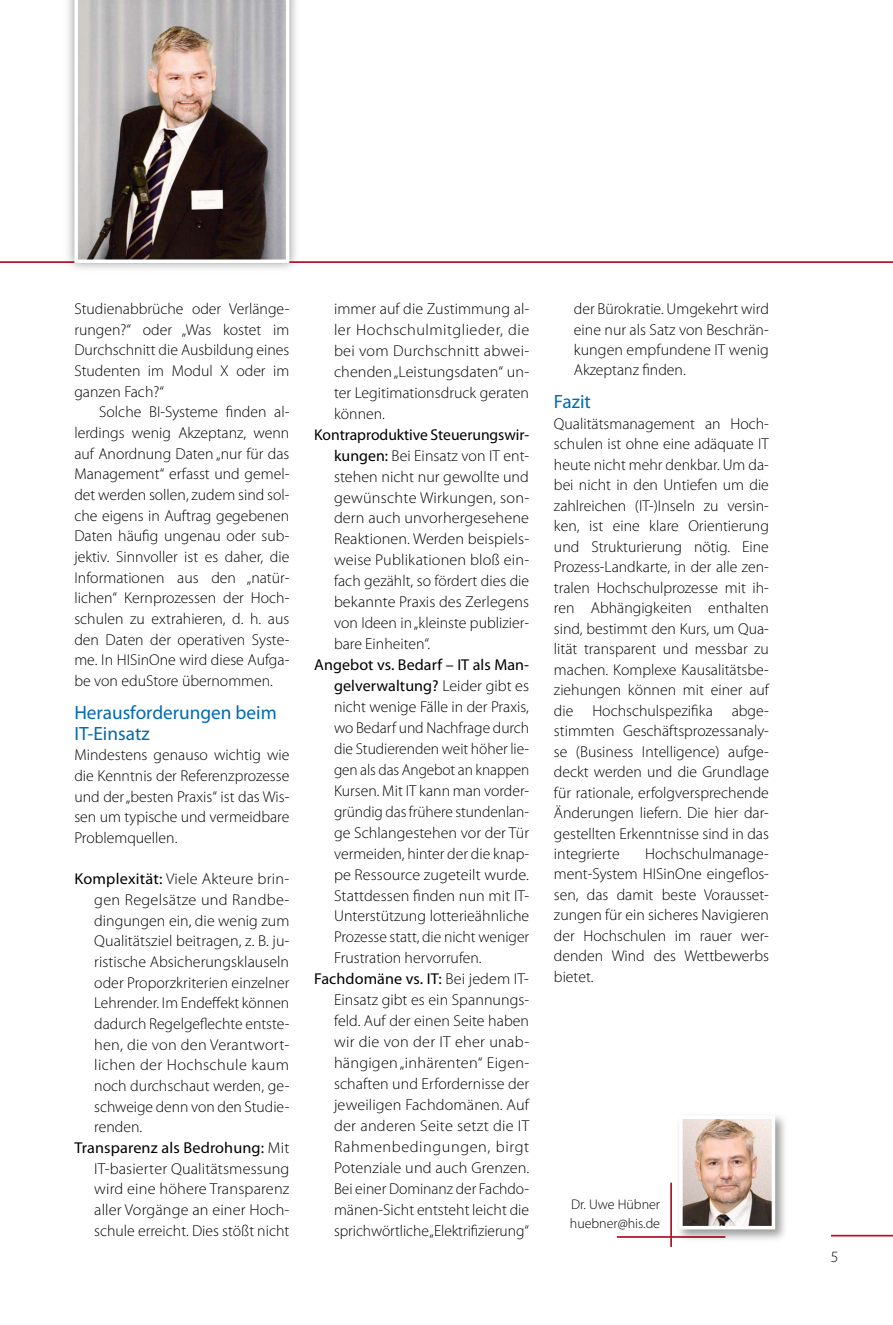
<style>
.page{position:relative;width:893px;height:1325px;background:#fff}
.page>*{position:absolute;margin:0;border:0;box-sizing:border-box;transform-origin:0 0}
.t1{font:19.25px/20.7px "Myriad Pro";color:#006ab2}
.t2{font:300 15.75px/20.5px "Myriad Pro";color:#000;text-align:justify}
.t3{font:15.75px "Myriad Pro";letter-spacing:.005em;color:#000}
.t4{font:300 15.75px "Myriad Pro";letter-spacing:.02em;color:#000}
.t5{font:300 15.75px "Myriad Pro";letter-spacing:.035em;color:#000}
.t6{font:300 14px/19.2px "Myriad Pro";color:#000}
.s1{font-weight:400}
.s2{font-weight:300}
</style>
<div class="page">
<hr style="left:831px;top:1234px;width:62px;height:2px;background:#b5152b">
<hr style="left:670px;top:1182px;width:2px;height:64px;background:#b5152b">
<hr style="left:617px;top:1236px;width:108px;height:1px;background:#b5152b">
<div style="left:675px;top:1111px;width:115px;height:133px;background:#000;opacity:.4"></div>
<img style="left:684px;top:1120px;width:86px;height:104px">
<div style="left:679px;top:1115px;width:96px;height:114px;border:4px solid #fff"></div>
<hr style="left:0;top:261px;width:893px;height:2px;background:#b5152b">
<div style="left:63px;top:0;width:239px;height:275px;background:#000;opacity:.4"></div>
<svg style="left:74px;top:0;width:215px;height:263px;background:#908684"></svg>
<p class="t2" style="left:74px;top:298px;width:216px">Studienabbrüche oder Verlänge&shy;rungen?“ oder „Was kostet im Durchschnitt die Ausbildung eines Studenten im Modul X oder im ganzen Fach?“</p>
<p class="t2" style="left:74px;top:401px;width:216px;text-indent:25px">Solche BI-Systeme finden al&shy;lerdings wenig Akzeptanz, wenn auf Anordnung Daten „nur für das Management“ erfasst und gemel&shy;det werden sollen, zudem sind sol&shy;che eigens in Auftrag gegebenen Daten häufig ungenau oder sub&shy;jektiv. Sinnvoller ist es daher, die Informationen aus den „natür&shy;lichen“ Kernprozessen der Hoch&shy;schulen zu extrahieren, d. h. aus den Daten der operativen Syste&shy;me. In HISinOne wird diese Aufga&shy;be von eduStore übernommen.</p>
<p class="t1" style="left:74px;top:702px;width:204px">Herausforderungen beim<br>IT-Einsatz</p>
<p class="t2" style="left:74px;top:744px;width:216px">Mindestens genauso wichtig wie die Kenntnis der Referenzprozesse und der „besten Praxis“ ist das Wis&shy;sen um typische und vermeidbare Problemquellen.</p>
<p class="t2" style="left:74px;top:868px;width:216px"><span class="s1">Komplexität:</span> Viele Akteure brin-</p>
<p class="t4" style="left:94px;top:890px;width:197px">gen Regelsätze und Randbe-</p>
<p class="t2" style="left:94px;top:910px;width:197px">dingungen ein, die wenig zum</p>
<p class="t2" style="left:94px;top:930px;width:197px">Qualitätsziel beitragen, z. B. ju-</p>
<p class="t2" style="left:94px;top:951px;width:196px">ristische Absicherungsklauseln</p>
<p class="t2" style="left:94px;top:972px;width:197px">oder Proporzkriterien einzelner</p>
<p class="t2" style="left:94px;top:992px;width:196px">Lehrender. Im Endeffekt können</p>
<p class="t2" style="left:94px;top:1013px;width:197px">dadurch Regelgeflechte entste-</p>
<p class="t2" style="left:94px;top:1034px;width:197px">hen, die von den Verantwort-</p>
<p class="t4" style="left:94px;top:1055px;width:196px">lichen der Hochschule kaum</p>
<p class="t2" style="left:94px;top:1075px;width:197px">noch durchschaut werden, ge-</p>
<p class="t2" style="left:94px;top:1096px;width:197px">schweige denn von den Studie-</p>
<p class="t2" style="left:94px;top:1116px;width:49px">renden.</p>
<p class="t3" style="left:74px;top:1138px;width:216px">Transparenz als Bedrohung: <span class="s2">Mit</span></p>
<p class="t2" style="left:94px;top:1158px;width:197px">IT-basierter Qualitätsmessung</p>
<p class="t2" style="left:94px;top:1178px;width:197px">wird eine höhere Transparenz</p>
<p class="t2" style="left:94px;top:1199px;width:196px">aller Vorgänge an einer Hoch-</p>
<p class="t2" style="left:94px;top:1220px;width:197px">schule erreicht. Dies stößt nicht</p>
<p class="t2" style="left:334px;top:298px;width:197px;line-height:21px">immer auf die Zustimmung al&shy;ler Hochschulmitglieder, die bei vom Durchschnitt abwei&shy;chenden „Leistungsdaten“ un&shy;ter Legitimationsdruck geraten können.</p>
<p class="t2" style="left:334px;top:424px;width:197px;line-height:21px;text-indent:-20px"><span class="s1">Kontraproduktive Steuerungswir&shy;kungen:</span> Bei Einsatz von IT ent&shy;stehen nicht nur gewollte und gewünschte Wirkungen, son&shy;dern auch unvorhergesehene Reaktionen. Werden beispiels&shy;weise Publikationen bloß ein&shy;fach gezählt, so fördert dies die bekannte Praxis des Zerlegens von Ideen in „kleinste publizier&shy;bare Einheiten“.</p>
<p class="t3" style="left:314px;top:655px;width:216px">Angebot vs. Bedarf – IT als Man-</p>
<p class="t3" style="left:334px;top:676px;width:197px">gelverwaltung? <span class="s2">Leider gibt es</span></p>
<p class="t2" style="left:334px;top:696px;width:196px">nicht wenige Fälle in der Praxis,</p>
<p class="t2" style="left:334px;top:717px;width:197px">wo Bedarf und Nachfrage durch</p>
<p class="t2" style="left:334px;top:738px;width:197px">die Studierenden weit höher lie-</p>
<p class="t2" style="left:334px;top:759px;width:197px">gen als das Angebot an knappen</p>
<p class="t2" style="left:334px;top:780px;width:197px">Kursen. Mit IT kann man vorder-</p>
<p class="t2" style="left:334px;top:801px;width:197px">gründig das frühere stundenlan-</p>
<p class="t2" style="left:334px;top:822px;width:196px">ge Schlangestehen vor der Tür</p>
<p class="t2" style="left:334px;top:843px;width:197px">vermeiden, hinter der die knap-</p>
<p class="t2" style="left:334px;top:864px;width:196px">pe Ressource zugeteilt wurde.</p>
<p class="t2" style="left:334px;top:885px;width:197px">Stattdessen finden nun mit IT-</p>
<p class="t2" style="left:334px;top:905px;width:197px">Unterstützung lotterieähnliche</p>
<p class="t2" style="left:334px;top:926px;width:197px">Prozesse statt, die nicht weniger</p>
<p class="t2" style="left:334px;top:947px;width:149px">Frustration hervorrufen.</p>
<p class="t3" style="left:314px;top:969px;width:216px">Fachdomäne vs. IT: <span class="s2">Bei jedem IT-</span></p>
<p class="t2" style="left:334px;top:989px;width:197px">Einsatz gibt es ein Spannungs-</p>
<p class="t2" style="left:334px;top:1010px;width:197px">feld. Auf der einen Seite haben</p>
<p class="t2" style="left:334px;top:1031px;width:197px">wir die von der IT eher unab-</p>
<p class="t2" style="left:334px;top:1052px;width:197px">hängigen „inhärenten“ Eigen-</p>
<p class="t2" style="left:334px;top:1073px;width:197px">schaften und Erfordernisse der</p>
<p class="t2" style="left:334px;top:1094px;width:196px">jeweiligen Fachdomänen. Auf</p>
<p class="t2" style="left:334px;top:1115px;width:197px">der anderen Seite setzt die IT</p>
<p class="t5" style="left:334px;top:1137px;width:197px">Rahmenbedingungen, birgt</p>
<p class="t2" style="left:334px;top:1157px;width:197px">Potenziale und auch Grenzen.</p>
<p class="t2" style="left:334px;top:1178px;width:197px">Bei einer Dominanz der Fachdo-</p>
<p class="t2" style="left:334px;top:1199px;width:197px">mänen-Sicht entsteht leicht die</p>
<p class="t2" style="left:334px;top:1220px;width:196px">sprichwörtliche „Elektrifizierung“</p>
<p class="t2" style="left:574px;top:298px;width:197px">der Bürokra-tie. Umgekehrt wird eine nur als Satz von Beschrän&shy;kungen empfundene IT wenig Akzeptanz finden.</p>
<p class="t1" style="left:554px;top:391px;width:38px">Fazit</p>
<p class="t2" style="left:554px;top:413px;width:216px">Qualitätsmanagement an Hoch&shy;schulen ist ohne eine adäquate IT heute nicht mehr denkbar. Um da&shy;bei nicht in den Untiefen um die zahlreichen (IT-)Inseln zu versin&shy;ken, ist eine klare Orientierung und Strukturierung nötig. Eine Prozess-Landkarte, in der alle zen&shy;tralen Hochschulprozesse mit ih&shy;ren Abhängigkeiten enthalten sind, bestimmt den Kurs, um Qua&shy;lität transparent und messbar zu machen. Komplexe Kausalitätsbe&shy;ziehungen können mit einer auf die Hochschulspezifika abge&shy;stimmten Geschäftsprozessanaly&shy;se (Business Intelligence) aufge&shy;deckt werden und die Grundlage für rationale, erfolgversprechende Änderungen liefern. Die hier dar&shy;gestellten Erkenntnisse sind in das integrierte</p>
<p class="t2" style="left:554px;top:843px;width:216px;text-indent:91px">Hochschulmanage&shy;ment-System HISinOne eingeflos&shy;sen, das damit beste Vorausset&shy;zungen für ein sicheres Navigieren der Hochschulen im rauer wer&shy;denden Wind des Wettbewerbs bietet.</p>
<p class="t6" style="left:570px;top:1194px;width:92px">Dr. Uwe Hübner huebner@his.de</p>
</div>
